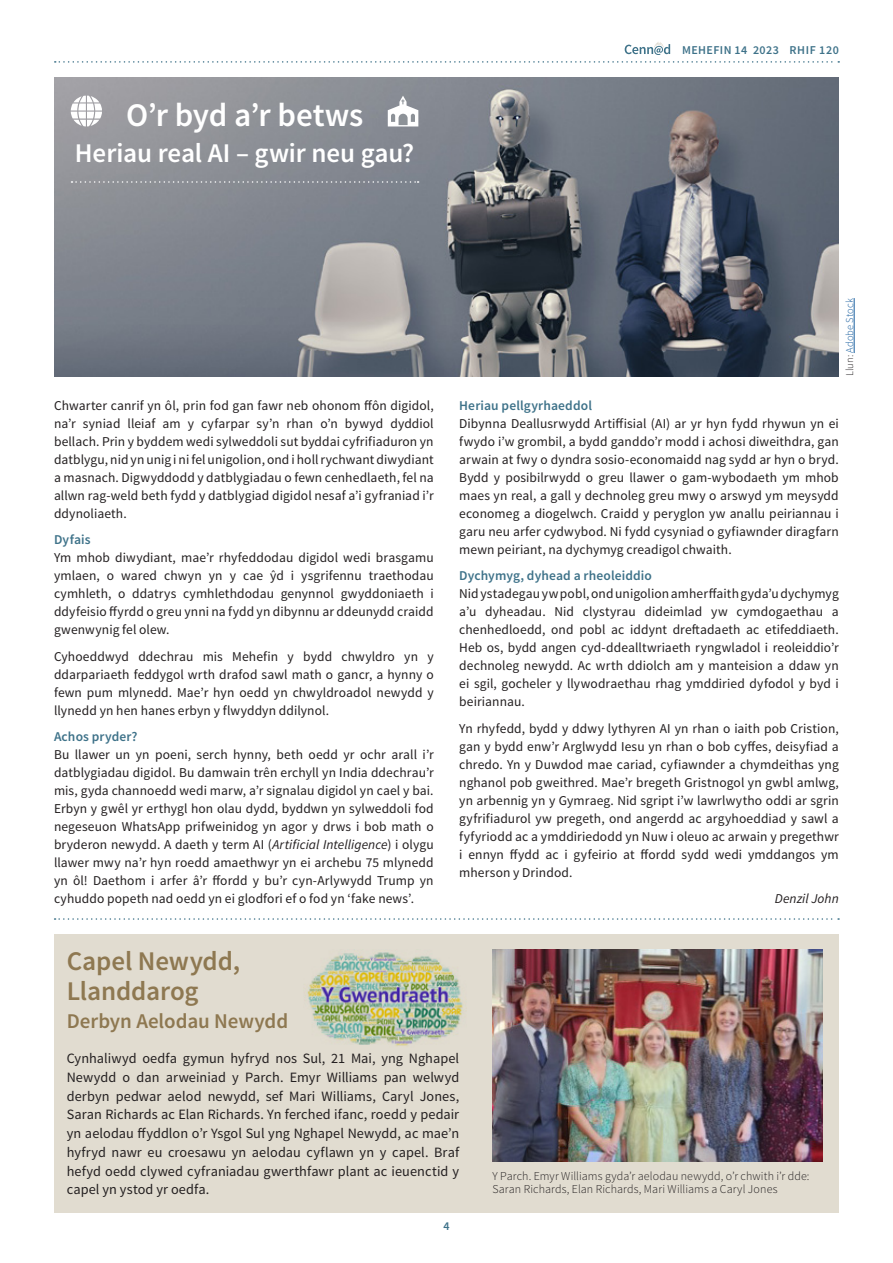
<style>
.page{position:relative;width:893px;height:1263px;background:#fff}
.page>*{position:absolute;margin:0;border:0;box-sizing:border-box;transform-origin:0 0}
.t1{font:600 33px "Source Sans Pro";letter-spacing:-.005em;color:#fff}
.HEADER_2_-_BLUE_-_C{font:600 27px "Source Sans Pro";letter-spacing:-.005em;color:#fff}
.HEADER_1_-_BLUE{font:600 27px/30px "Source Sans Pro";letter-spacing:-.005em;color:#8e7851}
.HEADER_1_-_BLUE-2{font:600 21px "Source Sans Pro";color:#8e7851}
.BODY_-_CENN_D{font:14.25px/18.8px "Source Sans Pro";letter-spacing:.01em;color:#231f20;text-align:justify}
.BODY_-_CENN_D-2{font:13.5px/18px "Source Sans Pro";letter-spacing:.01em;color:#231f20;text-align:justify}
.BODY_-_CENN_D-3{font:600 13.5px "Source Sans Pro";letter-spacing:.01em;color:#3e7289}
.SIGNATURE_-_ITALIC{font:italic 13.5px "Source Sans Pro";letter-spacing:.005em;color:#231f20}
.t2{font:300 12px/13.5px "Source Sans Pro";letter-spacing:.01em;color:#231f20}
.t3{font:600 12px "Source Sans Pro";letter-spacing:.04em;color:#3e7289}
.BODY_-_CENN_D-4{font:300 10.5px "Source Sans Pro";letter-spacing:.015em;color:#175d9e}
.s1{font-style:italic}
.s2{color:#231f20}
</style>
<div class="page">
<svg style="left:625px;top:42px;width:45px;height:13px"></svg>
<svg style="left:55px;top:61px;width:784px;height:2px"></svg>
<img style="left:54px;top:77px;width:785px;height:299px">
<svg style="left:55px;top:918px;width:784px;height:2px"></svg>
<hr style="left:854px;top:298px;width:1px;height:55px;background:#175d9e">
<svg style="left:72px;top:181px;width:347px;height:2px"></svg>
<svg style="left:71px;top:96px;width:31px;height:30px"></svg>
<svg style="left:388px;top:96px;width:30px;height:30px"></svg>
<div style="left:54px;top:935px;width:785px;height:278px;background:#e1dcd0"></div>
<img style="left:492px;top:949px;width:330px;height:212px">
<img style="left:307px;top:949px;width:160px;height:98px">
<p class="t1" style="left:126px;top:95px;width:239px">O’r byd a’r betws</p>
<p class="HEADER_2_-_BLUE_-_C" style="left:75px;top:136px;width:341px">Heriau real AI – gwir neu gau?</p>
<p class="t3" style="left:682px;top:42px;width:158px">MEHEFIN 14 2023 RHIF 120</p>
<p class="BODY_-_CENN_D-2" style="left:54px;top:397px;width:381px">Chwarter canrif yn ôl, prin fod gan fawr neb ohonom ffôn digidol, na’r syniad lleiaf am y cyfarpar sy’n rhan o’n bywyd dyddiol bellach. Prin y byddem wedi sylweddoli sut byddai cyfrifiaduron yn datblygu, nid yn unig i ni fel unigolion, ond i holl rychwant diwydiant a masnach. Digwyddodd y datblygiadau o fewn cenhedlaeth, fel na allwn rag-weld beth fydd y datblygiad digidol nesaf a’i gyfraniad i’r ddynoliaeth.</p>
<p class="BODY_-_CENN_D-3" style="left:54px;top:531px;width:38px">Dyfais</p>
<p class="BODY_-_CENN_D-2" style="left:54px;top:549px;width:381px">Ym mhob diwydiant, mae’r rhyfeddodau digidol wedi brasgamu ymlaen, o wared chwyn yn y cae ŷd i ysgrifennu traethodau cymhleth, o ddatrys cymhlethdodau genynnol gwyddoniaeth i ddyfeisio ffyrdd o greu ynni na fydd yn dibynnu ar ddeunydd craidd gwenwynig fel olew.</p>
<p class="BODY_-_CENN_D-2" style="left:54px;top:648px;width:381px">Cyhoeddwyd ddechrau mis Mehefin y bydd chwyldro yn y ddarpariaeth feddygol wrth drafod sawl math o gancr, a hynny o fewn pum mlynedd. Mae’r hyn oedd yn chwyldroadol newydd y llynedd yn hen hanes erbyn y flwyddyn ddilynol.</p>
<p class="BODY_-_CENN_D-3" style="left:54px;top:728px;width:85px">Achos pryder?</p>
<p class="BODY_-_CENN_D-2" style="left:54px;top:746px;width:381px">Bu llawer un yn poeni, serch hynny, beth oedd yr ochr arall i’r datblygiadau digidol. Bu damwain trên erchyll yn India ddechrau’r mis, gyda channoedd wedi marw, a’r signalau digidol yn cael y bai.<br>Erbyn y gwêl yr erthygl hon olau dydd, byddwn yn sylweddoli fod negeseuon WhatsApp prifweinidog yn agor y drws i bob math o bryderon newydd. A daeth y term AI (<span class="s1">Artificial Intelligence</span>) i olygu llawer mwy na’r hyn roedd amaethwyr yn ei archebu 75 mlynedd yn ôl! Daethom i arfer â’r ffordd y bu’r cyn-Arlywydd Trump yn cyhuddo popeth nad oedd yn ei glodfori ef o fod yn ‘fake news’.</p>
<p class="BODY_-_CENN_D-4" style="left:843px;top:376px;width:80px;rotate:-90deg"><span class="s2">Llun:</span> Adobe Stock</p>
<p class="BODY_-_CENN_D-3" style="left:459px;top:397px;width:134px">Heriau pellgyrhaeddol</p>
<p class="BODY_-_CENN_D-2" style="left:459px;top:415px;width:381px">Dibynna Deallusrwydd Artiffisial (AI) ar yr hyn fydd rhywun yn ei fwydo i’w grombil, a bydd ganddo’r modd i achosi diweithdra, gan arwain at fwy o dyndra sosio-economaidd nag sydd ar hyn o bryd.<br>Bydd y posibilrwydd o greu llawer o gam-wybodaeth ym mhob maes yn real, a gall y dechnoleg greu mwy o arswyd ym meysydd economeg a diogelwch. Craidd y peryglon yw anallu peiriannau i garu neu arfer cydwybod. Ni fydd cysyniad o gyfiawnder diragfarn mewn peiriant, na dychymyg creadigol chwaith.</p>
<p class="BODY_-_CENN_D-3" style="left:459px;top:567px;width:194px">Dychymyg, dyhead a rheoleiddio</p>
<p class="BODY_-_CENN_D-2" style="left:459px;top:585px;width:381px">Nid ystadegau yw pobl, ond unigolion amherffaith gyda’u dychymyg a’u dyheadau. Nid clystyrau dideimlad yw cymdogaethau a chenhedloedd, ond pobl ac iddynt dreftadaeth ac etifeddiaeth.<br>Heb os, bydd angen cyd-ddealltwriaeth ryngwladol i reoleiddio’r dechnoleg newydd. Ac wrth ddiolch am y manteision a ddaw yn ei sgil, gocheler y llywodraethau rhag ymddiried dyfodol y byd i beiriannau.</p>
<p class="BODY_-_CENN_D-2" style="left:459px;top:720px;width:381px">Yn rhyfedd, bydd y ddwy lythyren AI yn rhan o iaith pob Cristion, gan y bydd enw’r Arglwydd Iesu yn rhan o bob cyffes, deisyfiad a chredo. Yn y Duwdod mae cariad, cyfiawnder a chymdeithas yng nghanol pob gweithred. Mae’r bregeth Gristnogol yn gwbl amlwg, yn arbennig yn y Gymraeg. Nid sgript i’w lawrlwytho oddi ar sgrin gyfrifiadurol yw pregeth, ond angerdd ac argyhoeddiad y sawl a fyfyriodd ac a ymddiriedodd yn Nuw i oleuo ac arwain y pregethwr i ennyn ffydd ac i gyfeirio at ffordd sydd wedi ymddangos ym mherson y Drindod.</p>
<p class="SIGNATURE_-_ITALIC" style="left:775px;top:891px;width:66px">Denzil John</p>
<p class="HEADER_1_-_BLUE" style="left:67px;top:946px;width:175px">Capel Newydd,<br>Llanddarog</p>
<p class="HEADER_1_-_BLUE-2" style="left:67px;top:1007px;width:223px">Derbyn Aelodau Newydd</p>
<p class="BODY_-_CENN_D" style="left:67px;top:1049px;width:394px">Cynhaliwyd oedfa gymun hyfryd nos Sul, 21 Mai, yng Nghapel Newydd o dan arweiniad y Parch. Emyr Williams pan welwyd derbyn pedwar aelod newydd, sef Mari Williams, Caryl Jones, Saran Richards ac Elan Richards. Yn ferched ifanc, roedd y pedair yn aelodau ffyddlon o’r Ysgol Sul yng Nghapel Newydd, ac mae’n hyfryd nawr eu croesawu yn aelodau cyflawn yn y capel. Braf hefyd oedd clywed cyfraniadau gwerthfawr plant ac ieuenctid y capel yn ystod yr oedfa.</p>
<p class="t3" style="left:443px;top:1218px;width:8px">4</p>
<p class="t2" style="left:492px;top:1169px;width:319px">Y Parch. Emyr Williams gyda’r aelodau newydd, o’r chwith i’r dde:<br>Saran Richards, Elan Richards, Mari Williams a Caryl Jones</p>
</div>
